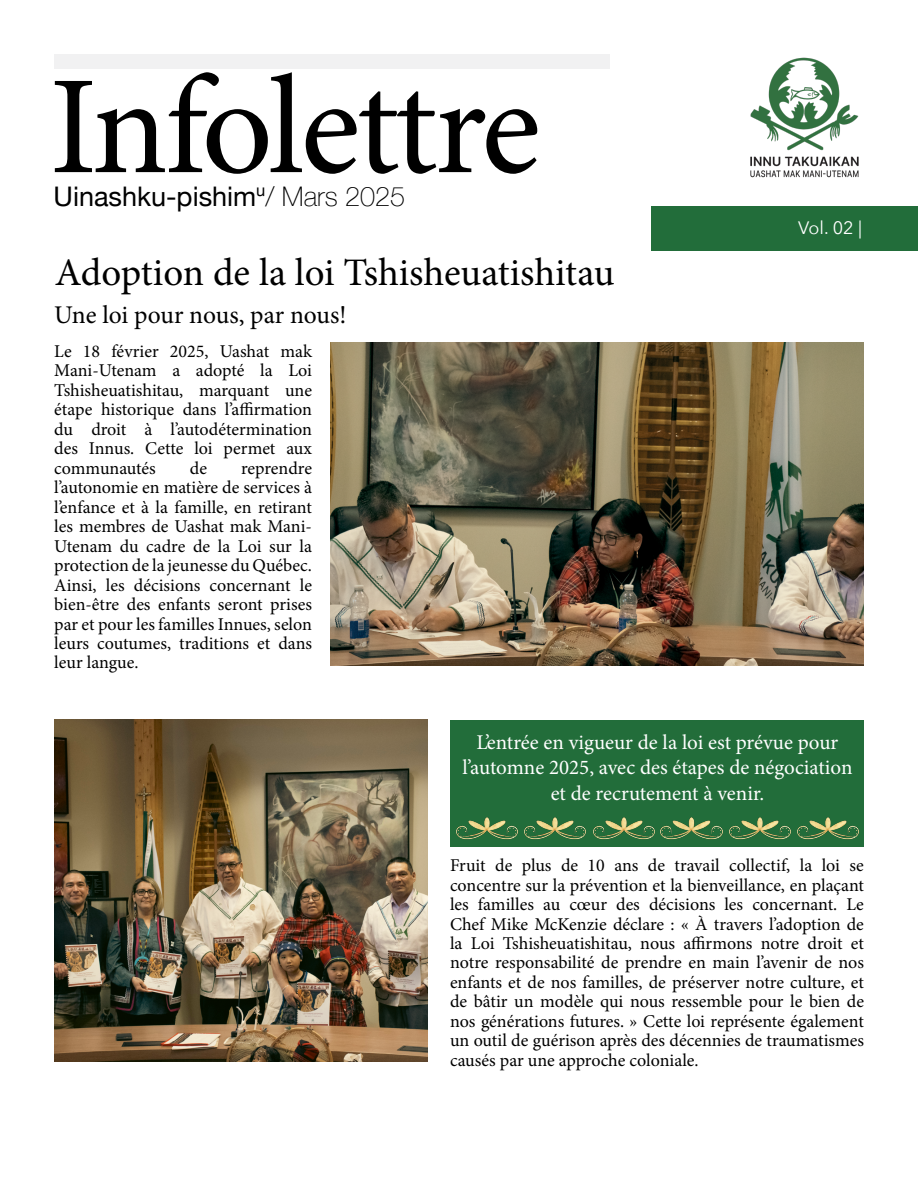
<style>
.page{position:relative;width:918px;height:1188px;background:#fff}
.page>*{position:absolute;margin:0;border:0;box-sizing:border-box;transform-origin:0 0}
.t1{font:140.25px "Minion Pro";letter-spacing:-.03em;color:#000}
.t2{font:39px "Minion Pro";letter-spacing:-.005em;color:#000}
.t3{font:27px "Helvetica Neue";color:#000}
.t4{font:25.5px "Minion Pro";letter-spacing:-.005em;color:#000}
.t5{font:21px/25.2px "Minion Pro";color:#fff;text-align:center}
.t6{font:18px/19.5px "Minion Pro";color:#000;text-align:justify}
.t7{font:18px "Avenir Next";color:#fff}
.s1{font-weight:100}
</style>
<div class="page">
<div style="left:652px;top:207px;width:266px;height:44px;background:#226d3a"></div>
<div style="left:450px;top:720px;width:414px;height:126px;background:#226d3a"></div>
<div style="left:54px;top:54px;width:556px;height:14px;background:#f1f1f2"></div>
<img style="left:750px;top:57px;width:109px;height:121px">
<img style="left:330px;top:342px;width:534px;height:324px">
<img style="left:55px;top:720px;width:373px;height:342px">
<img style="left:660px;top:817px;width:63px;height:23px">
<img style="left:797px;top:817px;width:62px;height:23px">
<img style="left:729px;top:817px;width:62px;height:23px">
<img style="left:456px;top:817px;width:62px;height:23px">
<img style="left:593px;top:817px;width:62px;height:23px">
<img style="left:524px;top:817px;width:62px;height:23px">
<h1 class="t1" style="left:50px;top:33px;width:493px">Infolettre</h1>
<h3 class="t3" style="left:54px;top:177px;width:353px">Uinashku-pishim<sup>u</sup><span class="s1">/ Mars 2025</span></h3>
<h2 class="t2" style="left:55px;top:246px;width:561px">Adoption de la loi Tshisheuatishitau</h2>
<h3 class="t4" style="left:54px;top:298px;width:294px">Une loi pour nous, par nous!</h3>
<p class="t6" style="left:54px;top:341px;width:259px">Le 18 février 2025, Uashat mak Mani-Utenam a adopté la Loi Tshisheuatishitau, marquant une étape historique dans l’affirmation du droit à l’autodétermination des Innus. Cette loi permet aux communautés</p>
<p class="t6" style="left:54px;top:458px;width:259px;text-indent:187px">reprendre l’autonomie en matière de services à l’enfance et à la famille, en retirant les membres de Uashat mak Mani-Utenam du cadre de la Loi sur la protection de la jeunesse du Québec.<br>Ainsi, les décisions concernant le bien-être des enfants seront prises par et pour les familles Innues, selon leurs coutumes, traditions et dans leur langue.</p>
<p class="t6" style="left:190px;top:458px;width:19px">de</p>
<p class="t7" style="left:798px;top:212px;width:66px">Vol. 02 |</p>
<p class="t5" style="left:463px;top:730px;width:391px">L’entrée en vigueur de la loi est prévue pour l’automne 2025, avec des étapes de négociation et de recrutement à venir.</p>
<p class="t6" style="left:450px;top:856px;width:416px">Fruit de plus de 10 ans de travail collectif, la loi se concentre sur la prévention et la bienveillance, en plaçant les familles au cœur des décisions les concernant. Le Chef Mike McKenzie déclare : « À travers l’adoption de la Loi Tshisheuatishitau, nous affirmons notre droit et notre responsabilité de prendre en main l’avenir de nos enfants et de nos familles, de préserver notre culture, et de bâtir un modèle qui nous ressemble pour le bien de nos générations futures. » Cette loi représente également un outil de guérison après des décennies de traumatismes causés par une approche coloniale.</p>
</div>
